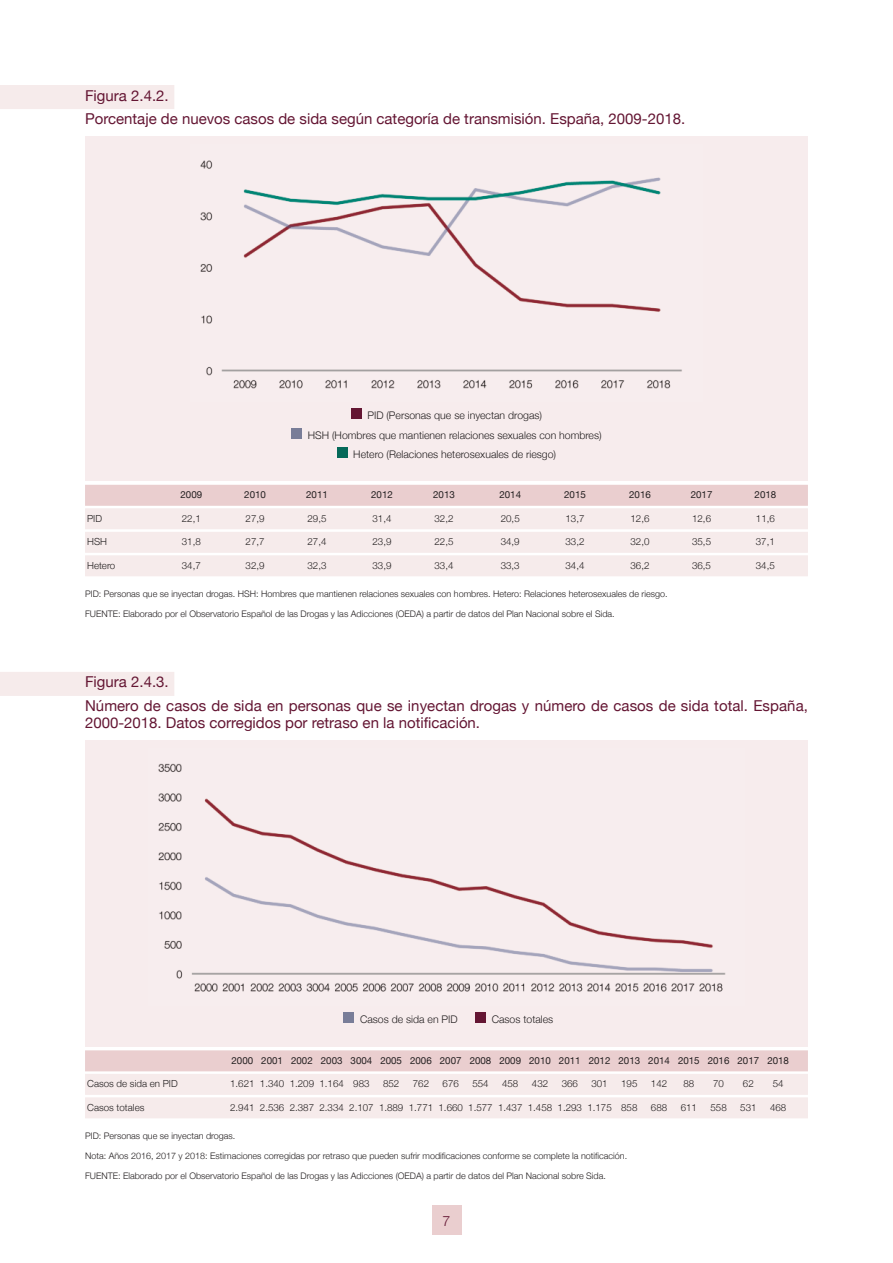
<style>
.page{position:relative;width:893px;height:1263px;background:#fff}
.page>*{position:absolute;margin:0;border:0;box-sizing:border-box;transform-origin:0 0}
.t1{font:15px/17.2px "Helvetica Neue";color:#641633}
.t2{font:300 14.25px "Helvetica Neue";color:#641633}
.t3{font:300 10.5px/19.6px "Helvetica Neue";color:#231f20;text-align:center}
.t4{font:300 9.75px "Helvetica Neue";color:#231f20}
.t5{font:9.75px "Helvetica Neue";color:#231f20}
.t6{font:300 9px/19.8px "Helvetica Neue";color:#231f20}
</style>
<div class="page">
<div style="left:85px;top:136px;width:723px;height:344px;background:#f7eced"></div>
<div style="left:85px;top:1050px;width:723px;height:21px;background:#eacecf"></div>
<div style="left:85px;top:1074px;width:723px;height:21px;background:#f6ebeb"></div>
<div style="left:85px;top:1097px;width:723px;height:21px;background:#f6ebeb"></div>
<div style="left:85px;top:740px;width:723px;height:306px;background:#f7eced"></div>
<div style="left:0;top:672px;width:174px;height:24px;background:#f6ebeb"></div>
<div style="left:85px;top:555px;width:723px;height:21px;background:#f6ebeb"></div>
<div style="left:85px;top:532px;width:723px;height:21px;background:#f6ebeb"></div>
<div style="left:85px;top:508px;width:723px;height:21px;background:#f6ebeb"></div>
<div style="left:85px;top:485px;width:723px;height:21px;background:#eacecf"></div>
<div style="left:337px;top:447px;width:10px;height:11px;background:#056959"></div>
<div style="left:291px;top:428px;width:11px;height:10px;background:#797d98"></div>
<div style="left:351px;top:408px;width:11px;height:11px;background:#641633"></div>
<div style="left:0;top:85px;width:174px;height:24px;background:#f6ebeb"></div>
<div style="left:432px;top:1205px;width:29px;height:30px;background:#eacecf"></div>
<img style="left:200px;top:160px;width:482px;height:229px">
<img style="left:158px;top:763px;width:568px;height:229px">
<div style="left:344px;top:1012px;width:10px;height:11px;background:#797d98"></div>
<div style="left:475px;top:1012px;width:11px;height:11px;background:#641633"></div>
<p class="t1" style="left:85px;top:86px;width:85px">Figura 2.4.2.</p>
<p class="t1" style="left:85px;top:110px;width:602px">Porcentaje de nuevos casos de sida según categoría de transmisión. España, 2009-2018.</p>
<p class="t3" style="left:308px;top:405px;width:295px">PID (Personas que se inyectan drogas)<br>HSH (Hombres que mantienen relaciones sexuales con hombres)<br>Hetero (Relaciones heterosexuales de riesgo)</p>
<p class="t5" style="left:180px;top:489px;width:23px">2009</p>
<p class="t5" style="left:244px;top:489px;width:23px">2010</p>
<p class="t5" style="left:306px;top:489px;width:23px">2011</p>
<p class="t5" style="left:371px;top:489px;width:23px">2012</p>
<p class="t5" style="left:433px;top:489px;width:23px">2013</p>
<p class="t5" style="left:499px;top:489px;width:23px">2014</p>
<p class="t5" style="left:564px;top:489px;width:23px">2015</p>
<p class="t5" style="left:629px;top:489px;width:23px">2016</p>
<p class="t5" style="left:691px;top:489px;width:23px">2017</p>
<p class="t5" style="left:755px;top:489px;width:23px">2018</p>
<p class="t4" style="left:87px;top:512px;width:16px">PID</p>
<p class="t4" style="left:182px;top:512px;width:20px">22,1</p>
<p class="t4" style="left:246px;top:512px;width:20px">27,9</p>
<p class="t4" style="left:308px;top:512px;width:20px">29,5</p>
<p class="t4" style="left:373px;top:512px;width:20px">31,4</p>
<p class="t4" style="left:435px;top:512px;width:20px">32,2</p>
<p class="t4" style="left:501px;top:512px;width:20px">20,5</p>
<p class="t4" style="left:566px;top:512px;width:20px">13,7</p>
<p class="t4" style="left:631px;top:512px;width:20px">12,6</p>
<p class="t4" style="left:692px;top:512px;width:20px">12,6</p>
<p class="t4" style="left:756px;top:512px;width:20px">11,6</p>
<p class="t4" style="left:87px;top:536px;width:21px">HSH</p>
<p class="t4" style="left:182px;top:536px;width:20px">31,8</p>
<p class="t4" style="left:246px;top:536px;width:20px">27,7</p>
<p class="t4" style="left:307px;top:536px;width:20px">27,4</p>
<p class="t4" style="left:372px;top:536px;width:20px">23,9</p>
<p class="t4" style="left:434px;top:536px;width:20px">22,5</p>
<p class="t4" style="left:501px;top:536px;width:20px">34,9</p>
<p class="t4" style="left:565px;top:536px;width:20px">33,2</p>
<p class="t4" style="left:630px;top:536px;width:20px">32,0</p>
<p class="t4" style="left:692px;top:536px;width:20px">35,5</p>
<p class="t4" style="left:756px;top:536px;width:20px">37,1</p>
<p class="t4" style="left:87px;top:559px;width:30px">Hetero</p>
<p class="t4" style="left:182px;top:559px;width:20px">34,7</p>
<p class="t4" style="left:246px;top:559px;width:20px">32,9</p>
<p class="t4" style="left:307px;top:559px;width:20px">32,3</p>
<p class="t4" style="left:372px;top:559px;width:20px">33,9</p>
<p class="t4" style="left:434px;top:559px;width:20px">33,4</p>
<p class="t4" style="left:501px;top:559px;width:20px">33,3</p>
<p class="t4" style="left:565px;top:559px;width:20px">34,4</p>
<p class="t4" style="left:630px;top:559px;width:20px">36,2</p>
<p class="t4" style="left:692px;top:559px;width:20px">36,5</p>
<p class="t4" style="left:756px;top:559px;width:20px">34,5</p>
<p class="t6" style="left:85px;top:584px;width:584px">PID: Personas que se inyectan drogas. HSH: Hombres que mantienen relaciones sexuales con hombres. Hetero: Relaciones heterosexuales de riesgo.<br>FUENTE: Elaborado por el Observatorio Español de las Drogas y las Adicciones (OEDA) a partir de datos del Plan Nacional sobre el Sida.</p>
<p class="t1" style="left:85px;top:673px;width:85px">Figura 2.4.3.</p>
<p class="t1" style="left:85px;top:697px;width:724px">Número de casos de sida en personas que se inyectan drogas y número de casos de sida total. España,<br>2000-2018. Datos corregidos por retraso en la notificación.</p>
<p class="t3" style="left:360px;top:1009px;width:99px">Casos de sida en PID</p>
<p class="t3" style="left:492px;top:1009px;width:63px">Casos totales</p>
<p class="t5" style="left:232px;top:1054px;width:559px">2000 2001 2002 2003 3004 2005 2006 2007 2008 2009 2010 2011 2012 2013 2014 2015 2016 2017 2018</p>
<p class="t4" style="left:87px;top:1078px;width:92px">Casos de sida en PID</p>
<p class="t4" style="left:230px;top:1078px;width:141px">1.621 1.340 1.209 1.164 983</p>
<p class="t4" style="left:383px;top:1078px;width:18px">852</p>
<p class="t4" style="left:413px;top:1078px;width:18px">762</p>
<p class="t4" style="left:443px;top:1078px;width:18px">676</p>
<p class="t4" style="left:472px;top:1078px;width:18px">554</p>
<p class="t4" style="left:502px;top:1078px;width:18px">458</p>
<p class="t4" style="left:532px;top:1078px;width:18px">432</p>
<p class="t4" style="left:562px;top:1078px;width:18px">366</p>
<p class="t4" style="left:591px;top:1078px;width:18px">301</p>
<p class="t4" style="left:621px;top:1078px;width:18px">195</p>
<p class="t4" style="left:651px;top:1078px;width:18px">142</p>
<p class="t4" style="left:683px;top:1078px;width:12px">88</p>
<p class="t4" style="left:713px;top:1078px;width:12px">70</p>
<p class="t4" style="left:743px;top:1078px;width:12px">62</p>
<p class="t4" style="left:773px;top:1078px;width:12px">54</p>
<p class="t4" style="left:87px;top:1101px;width:59px">Casos totales</p>
<p class="t4" style="left:230px;top:1101px;width:409px">2.941 2.536 2.387 2.334 2.107 1.889 1.771 1.660 1.577 1.437 1.458 1.293 1.175 858</p>
<p class="t4" style="left:651px;top:1101px;width:18px">688</p>
<p class="t4" style="left:681px;top:1101px;width:18px">611</p>
<p class="t4" style="left:710px;top:1101px;width:18px">558</p>
<p class="t4" style="left:740px;top:1101px;width:18px">531</p>
<p class="t4" style="left:770px;top:1101px;width:18px">468</p>
<p class="t6" style="left:85px;top:1126px;width:544px">PID: Personas que se inyectan drogas.<br>Nota: Años 2016, 2017 y 2018: Estimaciones corregidas por retraso que pueden sufrir modificaciones conforme se complete la notificación.<br>FUENTE: Elaborado por el Observatorio Español de las Drogas y las Adicciones (OEDA) a partir de datos del Plan Nacional sobre Sida.</p>
<p class="t2" style="left:442px;top:1212px;width:9px">7</p>
</div>
